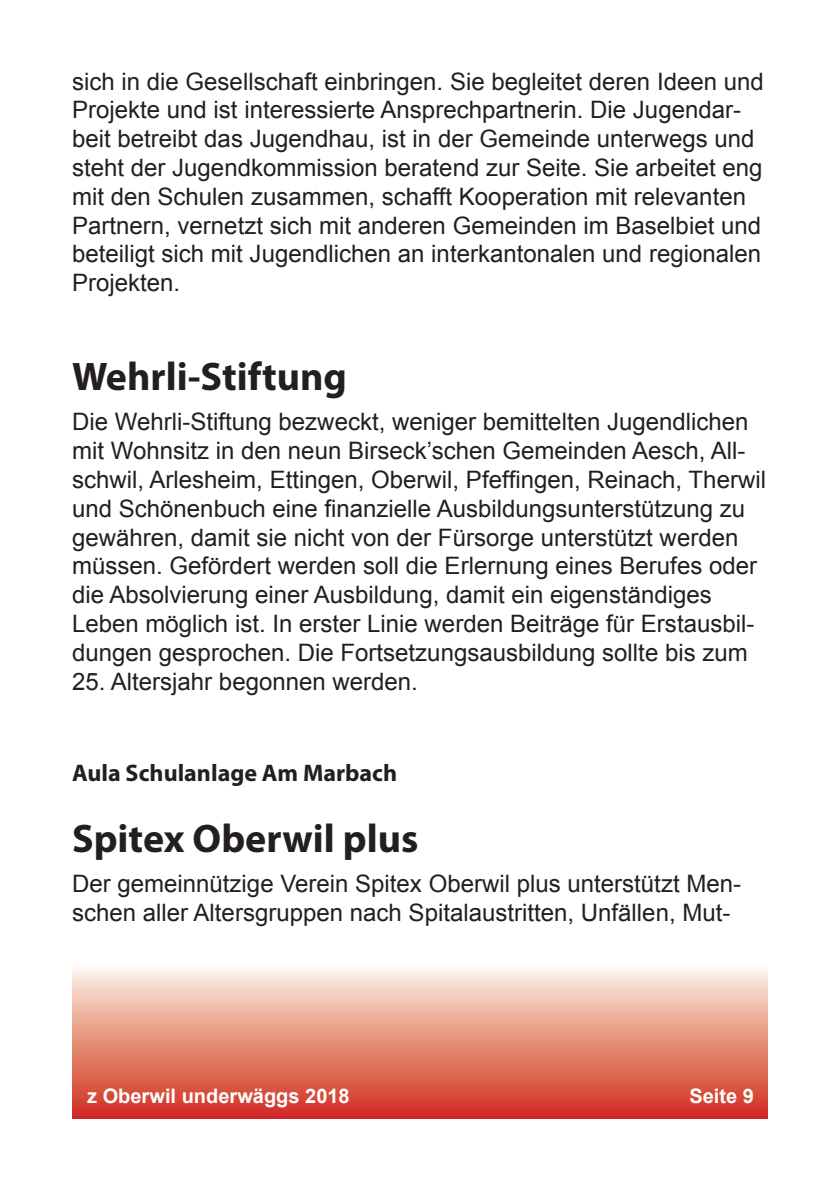
<style>
.page{position:relative;width:840px;height:1191px;background:#fff}
.page>*{position:absolute;margin:0;border:0;box-sizing:border-box;transform-origin:0 0}
.t1{font:700 40px "Myriad Pro";color:#231f20}
.t2{font:24px/28.8px "Arial";color:#231f20}
.t3{font:700 24px "Myriad Pro";color:#231f20}
.t4{font:700 20px "Arial";color:#fff}
</style>
<div class="page">
<svg style="left:72px;top:968px;width:695px;height:151px;background:#e58e7c"></svg>
<p class="t2" style="left:72px;top:67px;width:693px">sich in die Gesellschaft einbringen. Sie begleitet deren Ideen und Projekte und ist interessierte Ansprechpartnerin. Die Jugendar&shy;beit betreibt das Jugendhau, ist in der Gemeinde unterwegs und steht der Jugendkommission beratend zur Seite. Sie arbeitet eng mit den Schulen zusammen, schafft Kooperation mit relevanten Partnern, vernetzt sich mit anderen Gemeinden im Baselbiet und beteiligt sich mit Jugendlichen an interkantonalen und regionalen Projekten.</p>
<h1 class="t1" style="left:72px;top:354px;width:276px">Wehrli-Stiftung</h1>
<p class="t2" style="left:72px;top:408px;width:695px">Die Wehrli-Stiftung bezweckt, weniger bemittelten Jugendlichen mit Wohnsitz in den neun Birseck’schen Gemeinden Aesch, All&shy;schwil, Arlesheim, Ettingen, Oberwil, Pfeffingen, Reinach, Therwil und Schönenbuch eine finanzielle Ausbildungsunterstützung zu gewähren, damit sie nicht von der Fürsorge unterstützt werden müssen. Gefördert werden soll die Erlernung eines Berufes oder die Absolvierung einer Ausbildung, damit ein eigenständiges Leben möglich ist. In erster Linie werden Beiträge für Erstausbil&shy;dungen gesprochen. Die Fortsetzungsausbildung sollte bis zum</p>
<p class="t2" style="left:72px;top:667px;width:347px">25. Altersjahr begonnen werden.</p>
<p class="t3" style="left:72px;top:760px;width:326px">Aula Schulanlage Am Marbach</p>
<h1 class="t1" style="left:72px;top:816px;width:348px">Spitex Oberwil plus</h1>
<p class="t2" style="left:72px;top:869px;width:670px">Der gemeinnützige Verein Spitex Oberwil plus unterstützt Men&shy;schen aller Altersgruppen nach Spitalaustritten, Unfällen, Mut-</p>
<p class="t4" style="left:87px;top:1082px;width:264px">z Oberwil underwäggs 2018</p>
<p class="t4" style="left:689px;top:1082px;width:66px">Seite 9</p>
</div>
